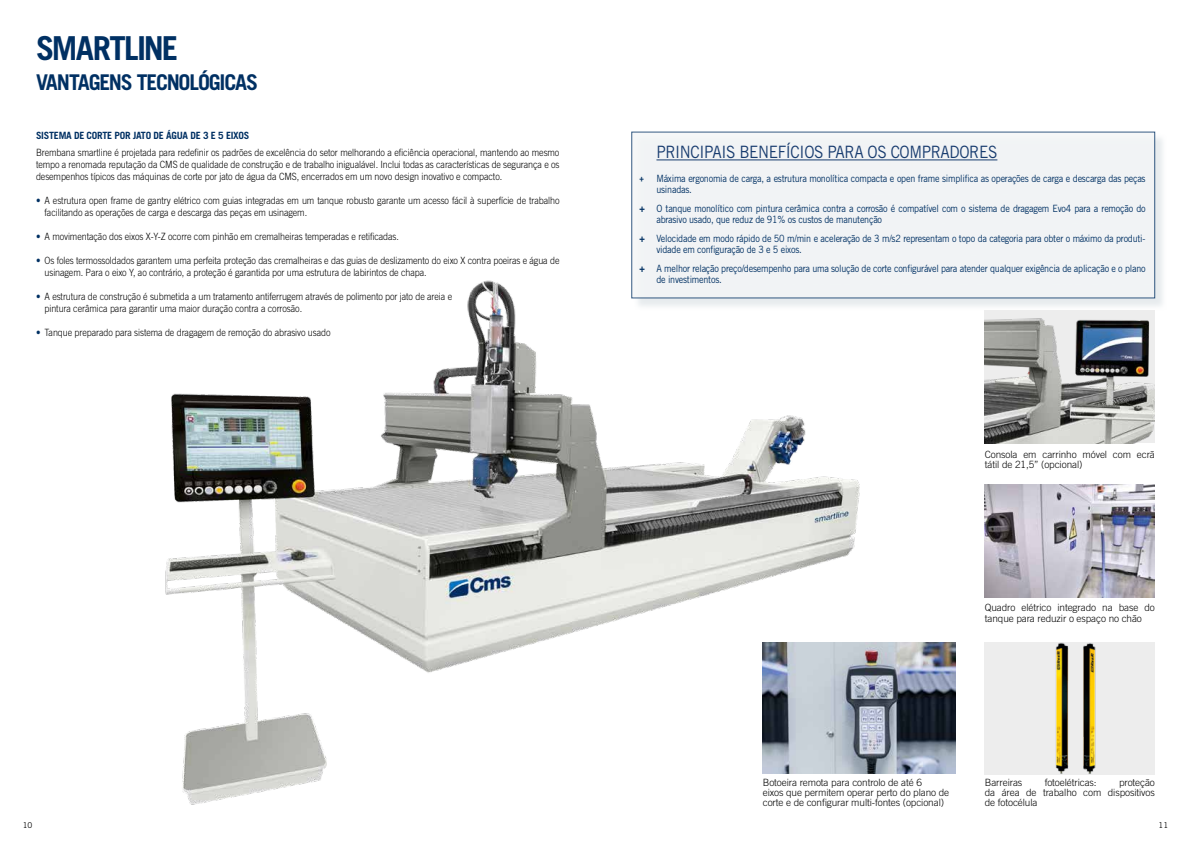
<style>
.page{position:relative;width:1191px;height:842px;background:#fff}
.page>*{position:absolute;margin:0;border:0;box-sizing:border-box;transform-origin:0 0}
.t1{font:700 33px "Trade Gothic LT Std";letter-spacing:-.05em;color:#003063}
.t2{font:700 21.7px "Trade Gothic LT Std";letter-spacing:-.055em;color:#003063}
.t3{font:17px "Trade Gothic LT Std";letter-spacing:-.025em;color:#183c6f;scale:.9 1}
.t4{font:300 10px/12px "Trade Gothic LT Std";letter-spacing:-.01em;color:#000;scale:.9 1}
.t5{font:10px/11px "Trade Gothic LT Std";letter-spacing:-.025em;color:#003063;scale:.9 1}
.t6{font:300 10px/10px "Trade Gothic LT Std";letter-spacing:-.01em;color:#000}
.t7{font:700 10px "Trade Gothic LT Std";letter-spacing:-.025em;color:#003063}
.t8{font:700 10px "Calibri";color:#003063;scale:.9 1}
.t9{font:8px "Trade Gothic LT Std";color:#000}
.s1{color:#003063}
.s2{font-weight:700}
</style>
<div class="page">
<img style="left:165px;top:280px;width:695px;height:525px">
<div style="left:633px;top:134px;width:534px;height:177px;background:#d8dfe3;opacity:.75"></div>
<div style="left:631px;top:132px;width:524px;height:166px;background:#f4f6f7"></div>
<hr style="left:656px;top:159px;width:341px;height:1px;background:#183c6f">
<img style="left:984px;top:311px;width:171px;height:132px">
<div style="left:984px;top:642px;width:171px;height:133px;background:#ededed"></div>
<img style="left:1055px;top:642px;width:41px;height:132px">
<img style="left:984px;top:484px;width:171px;height:114px">
<img style="left:763px;top:642px;width:192px;height:132px">
<h1 class="t1" style="left:36px;top:28px;width:144px">SMARTLINE</h1>
<h2 class="t2" style="left:36px;top:69px;width:224px">VANTAGENS TECNOLÓGICAS</h2>
<p class="t7" style="left:36px;top:129px;width:215px">SISTEMA DE CORTE POR JATO DE ÁGUA DE 3 E 5 EIXOS</p>
<p class="t4" style="left:36px;top:146px;width:583px;text-align:justify">Brembana smartline é projetada para redefinir os padrões de excelência do setor melhorando a eficiência operacional, mantendo ao mesmo tempo a renomada reputação da CMS de qualidade de construção e de trabalho inigualável. Inclui todas as características de segurança e os desempenhos típicos das máquinas de corte por jato de água da CMS, encerrados em um novo design inovativo e compacto.</p>
<p class="t4" style="left:45px;top:194px;width:574px;text-indent:-9px"><span class="s1">•</span> A estrutura open frame de gantry elétrico com guias integradas em um tanque robusto garante um acesso fácil à superfície de trabalho facilitando as operações de carga e descarga das peças em usinagem.</p>
<p class="t4" style="left:36px;top:230px;width:405px"><span class="s1">•</span> A movimentação dos eixos X-Y-Z ocorre com pinhão em cremalheiras temperadas e retificadas.</p>
<p class="t4" style="left:45px;top:254px;width:574px;text-indent:-9px"><span class="s1">•</span> Os foles termossoldados garantem uma perfeita proteção das cremalheiras e das guias de deslizamento do eixo X contra poeiras e água de usinagem. Para o eixo Y, ao contrário, a proteção é garantida por uma estrutura de labirintos de chapa.</p>
<p class="t4" style="left:45px;top:290px;width:454px;text-indent:-9px"><span class="s1">•</span> A estrutura de construção é submetida a um tratamento antiferrugem através de polimento por jato de areia e pintura cerâmica para garantir uma maior duração contra a corrosão.</p>
<p class="t4" style="left:36px;top:326px;width:329px"><span class="s1">•</span> Tanque preparado para sistema de dragagem de remoção do abrasivo usado</p>
<h3 class="t3" style="left:656px;top:142px;width:380px">PRINCIPAIS BENEFÍCIOS PARA OS COMPRADORES</h3>
<p class="t8" style="left:639px;top:172px;width:6px">+</p>
<p class="t5" style="left:656px;top:173px;width:545px">Máxima ergonomia de carga, a estrutura monolítica compacta e open frame simplifica as operações de carga e descarga das peças usinadas.</p>
<p class="t5" style="left:656px;top:203px;width:545px;text-indent:-17px"><span class="s2">+</span> O tanque monolítico com pintura cerâmica contra a corrosão é compatível com o sistema de dragagem Evo4 para a remoção do abrasivo usado, que reduz de 91% os custos de manutenção</p>
<p class="t5" style="left:656px;top:233px;width:545px;text-indent:-17px"><span class="s2">+</span> Velocidade em modo rápido de 50 m/min e aceleração de 3 m/s2 representam o topo da categoria para obter o máximo da produti&shy;vidade em configuração de 3 e 5 eixos.</p>
<p class="t5" style="left:656px;top:263px;width:545px;text-indent:-17px"><span class="s2">+</span> A melhor relação preço/desempenho para uma solução de corte configurável para atender qualquer exigência de aplicação e o plano de investimentos.</p>
<p class="t6" style="left:984px;top:449px;width:172px">Consola em carrinho móvel com ecrã tátil de 21,5” (opcional)</p>
<p class="t6" style="left:984px;top:602px;width:172px;line-height:11px">Quadro elétrico integrado na base do tanque para reduzir o espaço no chão</p>
<p class="t6" style="left:763px;top:777px;width:188px">Botoeira remota para controlo de até 6<br>eixos que permitem operar perto do plano de corte e de configurar multi-fontes (opcional)</p>
<p class="t6" style="left:984px;top:777px;width:39px">Barreiras</p>
<p class="t6" style="left:1044px;top:777px;width:54px">fotoelétricas:</p>
<p class="t6" style="left:984px;top:777px;width:172px;text-align:justify;text-indent:134px">proteção da área de trabalho com dispositivos de fotocélula</p>
<p class="t9" style="left:23px;top:820px;width:11px">10</p>
<p class="t9" style="left:1158px;top:820px;width:11px">11</p>
</div>
